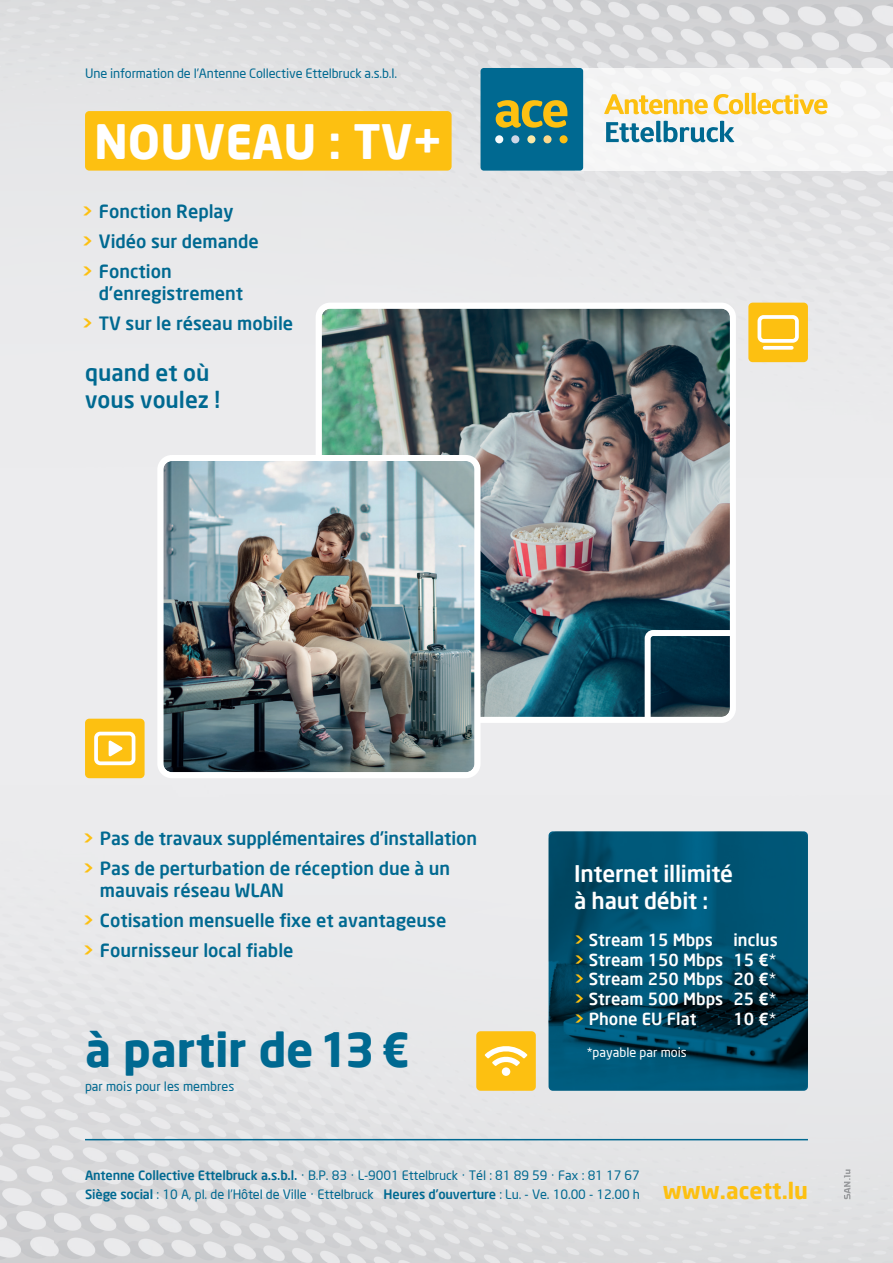
<style>
.page{position:relative;width:893px;height:1263px;background:#ececee}
.page>*{position:absolute;margin:0;border:0;box-sizing:border-box;transform-origin:0 0}
.t1{font:700 46.5px "Neo Sans";letter-spacing:-.005em;color:#006991}
.t2{font:700 46.5px "Neo Sans";color:#fff}
.t3{font:500 22.5px/27px "Neo Sans";letter-spacing:-.01em;color:#fff}
.t4{font:500 22.5px "Neo Sans";color:#006991}
.t5{font:700 22.5px "Neo Sans";color:#fdc011}
.t6{font:500 18px/21.6px "Neo Sans";color:#006991}
.t7{font:500 16.5px "Neo Sans";color:#fff}
.t8{font:12.75px "Neo Sans";letter-spacing:-.01em;color:#006991}
.t9{font:12.75px "Neo Sans";color:#fff}
.s1{font-weight:700;color:#fdc011}
.s2{font-weight:400}
.s3{font-weight:500}
</style>
<div class="page">
<img style="left:0;top:834px;width:893px;height:429px">
<img style="left:0;top:0;width:893px;height:363px">
<img style="left:323px;top:310px;width:406px;height:406px">
<div style="left:316px;top:303px;width:420px;height:420px;border:6px solid #fff;border-radius:12px"></div>
<svg style="left:642px;top:627px;width:94px;height:96px;background:#415e6d"></svg>
<svg style="left:844px;top:1169px;width:6px;height:30px"></svg>
<div style="left:476px;top:1031px;width:60px;height:60px;background:#fdc011;border-radius:4px"></div>
<div style="left:748px;top:303px;width:60px;height:59px;background:#fdc011;border-radius:4px"></div>
<svg style="left:485px;top:1046px;width:42px;height:30px"></svg>
<div style="left:85px;top:719px;width:60px;height:59px;background:#fdc011;border-radius:4px"></div>
<svg style="left:109px;top:740px;width:14px;height:17px"></svg>
<div style="left:94px;top:732px;width:41px;height:33px;border:4px solid #fff;border-radius:4px"></div>
<svg style="left:549px;top:831px;width:259px;height:260px;background:#004d6a"></svg>
<img style="left:164px;top:462px;width:309px;height:309px">
<div style="left:157px;top:455px;width:323px;height:323px;border:6px solid #fff;border-radius:12px"></div>
<hr style="left:85px;top:1139px;width:723px;height:1px;background:#006991">
<div style="left:575px;top:68px;width:318px;height:103px;background:#f4f4f5"></div>
<div style="left:480px;top:68px;width:103px;height:103px;background:#006991;border-radius:3px"></div>
<svg style="left:496px;top:100px;width:71px;height:28px"></svg>
<svg style="left:604px;top:94px;width:104px;height:20px"></svg>
<svg style="left:714px;top:93px;width:113px;height:21px"></svg>
<svg style="left:606px;top:121px;width:128px;height:21px"></svg>
<div style="left:559px;top:135px;width:9px;height:8px;background:#fdbf13;border-radius:50%"></div>
<div style="left:543px;top:135px;width:9px;height:8px;background:#fbd88c;border-radius:50%"></div>
<div style="left:527px;top:135px;width:8px;height:8px;background:#f8e9a8;border-radius:50%"></div>
<div style="left:511px;top:135px;width:8px;height:8px;background:#cdd7e7;border-radius:50%"></div>
<div style="left:495px;top:135px;width:8px;height:8px;background:#f7fbfc;border-radius:50%"></div>
<div style="left:757px;top:315px;width:42px;height:28px;border:4px solid #fff;border-radius:4px"></div>
<svg style="left:765px;top:346px;width:27px;height:4px"></svg>
<div style="left:85px;top:111px;width:367px;height:60px;background:#fdc011;border-radius:4px"></div>
<p class="t8" style="left:85px;top:66px;width:314px">Une information de l’Antenne Collective Ettelbruck a.s.b.l.</p>
<p class="t2" style="left:94px;top:112px;width:350px">NOUVEAU : TV+</p>
<p class="t6" style="left:82px;top:200px;width:153px"><span class="s1">&gt;</span> Fonction Replay</p>
<p class="t6" style="left:82px;top:230px;width:179px"><span class="s1">&gt;</span> Vidéo sur demande</p>
<p class="t6" style="left:99px;top:260px;width:146px;text-indent:-17px"><span class="s1">&gt;</span> Fonction d’enregistrement</p>
<p class="t6" style="left:82px;top:312px;width:213px"><span class="s1">&gt;</span> TV sur le réseau mobile</p>
<p class="t4" style="left:85px;top:358px;width:126px">quand et où</p>
<p class="t4" style="left:85px;top:385px;width:137px">vous voulez !</p>
<p class="t6" style="left:83px;top:827px;width:396px"><span class="s1">&gt;</span> Pas de travaux supplémentaires d’installation</p>
<p class="t6" style="left:100px;top:857px;width:352px;text-indent:-17px"><span class="s1">&gt;</span> Pas de perturbation de réception due à un mauvais réseau WLAN</p>
<p class="t6" style="left:83px;top:909px;width:365px"><span class="s1">&gt;</span> Cotisation mensuelle fixe et avantageuse</p>
<p class="t6" style="left:83px;top:939px;width:212px"><span class="s1">&gt;</span> Fournisseur local fiable</p>
<p class="t1" style="left:85px;top:1020px;width:327px">à partir de13€</p>
<p class="t8" style="left:85px;top:1078px;width:151px">par mois pour les membres</p>
<p class="t3" style="left:574px;top:860px;width:161px">Internet illimité à haut débit :</p>
<p class="t7" style="left:574px;top:929px;width:140px"><span class="s1">&gt;</span> Stream 15 Mbps</p>
<p class="t7" style="left:733px;top:929px;width:46px">inclus</p>
<p class="t7" style="left:574px;top:949px;width:204px"><span class="s1">&gt;</span> Stream 150 Mbps 15 €<span class="s2">*</span></p>
<p class="t7" style="left:574px;top:969px;width:204px"><span class="s1">&gt;</span> Stream 250 Mbps 20 €<span class="s2">*</span></p>
<p class="t7" style="left:574px;top:989px;width:204px"><span class="s1">&gt;</span> Stream 500 Mbps 25 €<span class="s2">*</span></p>
<p class="t7" style="left:574px;top:1008px;width:124px"><span class="s1">&gt;</span> Phone EU Flat</p>
<p class="t7" style="left:733px;top:1008px;width:44px">10 €<span class="s2">*</span></p>
<p class="t9" style="left:587px;top:1045px;width:102px">*payable par mois</p>
<p class="t8" style="left:85px;top:1167px;width:556px"><span class="s3">Antenne Collective Ettelbruck a.s.b.l.</span> · B.P. 83 · L-9001 Ettelbruck · Tél : 81 89 59 · Fax : 81 17 67</p>
<p class="t8" style="left:85px;top:1187px;width:556px"><span class="s3">Siège social</span> : 10 A, pl. de l’Hôtel de Ville · Ettelbruck <span class="s3">Heures d’ouverture</span> : Lu. - Ve. 10.00 - 12.00 h</p>
<p class="t5" style="left:663px;top:1176px;width:147px">www.acett.lu</p>
</div>
